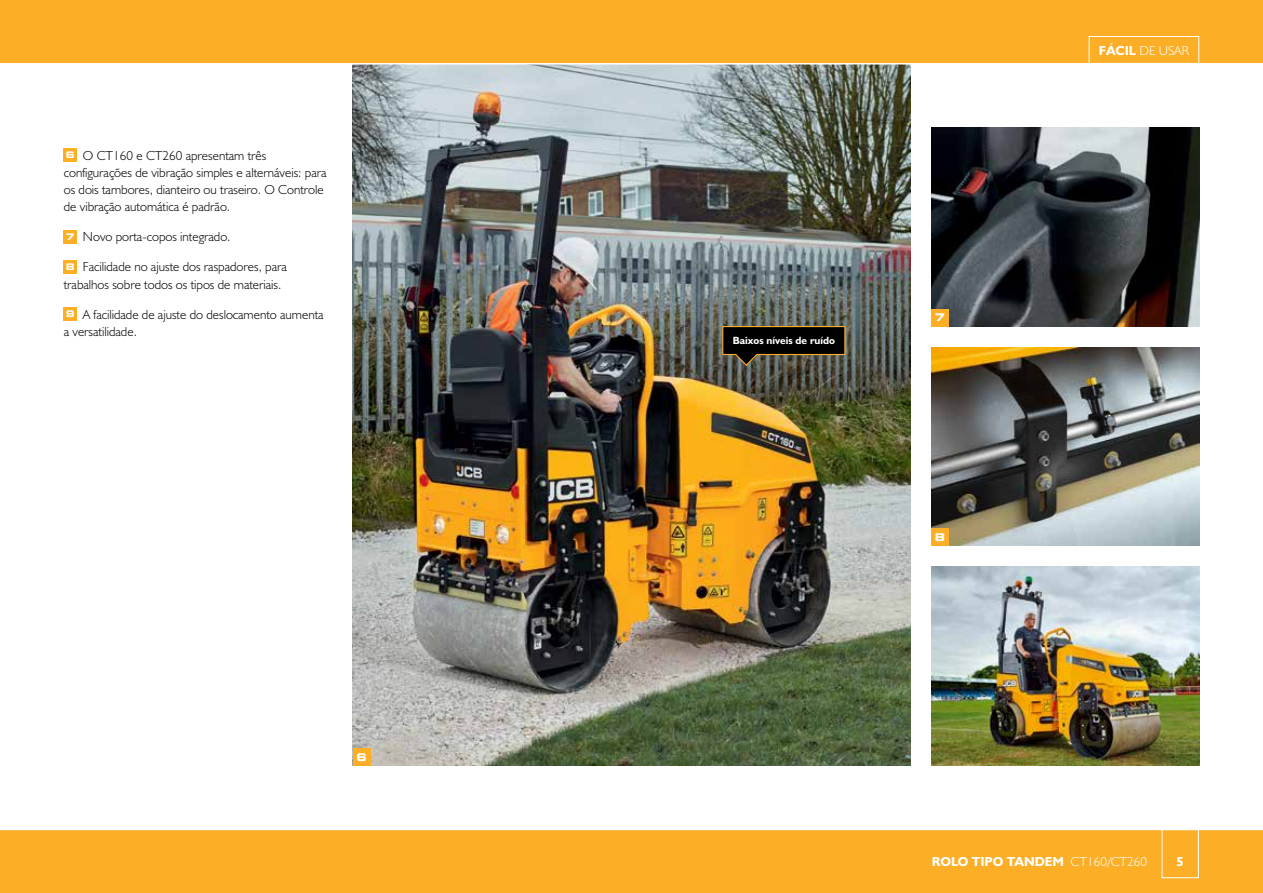
<style>
.page{position:relative;width:1263px;height:893px;background:#fff}
.page>*{position:absolute;margin:0;border:0;box-sizing:border-box;transform-origin:0 0}
.t1{font:13.2px/17.2px "JCB Light";color:#000}
.t2{font:700 13.2px "JCB Euro";color:#fff}
.t3{font:13.2px "JCB Light";color:#fff}
.t4{font:10.5px "JCB Bold";color:#fff}
.t5{font:700 expanded 10.5px "Square 721 BT";color:#fff}
.s1{font-family:"Square 721 BT";font-weight:700;font-stretch:expanded;font-size:9.15px;color:#fff}
.s2{font-family:"JCB Bold"}
.s3{font-weight:300}
</style>
<div class="page">
<img style="left:353px;top:65px;width:557px;height:700px">
<img style="left:931px;top:128px;width:268px;height:198px">
<img style="left:931px;top:347px;width:268px;height:199px">
<img style="left:931px;top:567px;width:268px;height:198px">
<div style="left:64px;top:148px;width:13px;height:14px;background:#fcaf26"></div>
<div style="left:64px;top:230px;width:13px;height:13px;background:#fcaf26"></div>
<div style="left:64px;top:260px;width:13px;height:13px;background:#fcaf26"></div>
<div style="left:64px;top:307px;width:13px;height:14px;background:#fcaf26"></div>
<div style="left:353px;top:748px;width:17px;height:17px;background:#fcaf26"></div>
<div style="left:931px;top:309px;width:18px;height:17px;background:#fcaf26"></div>
<div style="left:931px;top:529px;width:18px;height:17px;background:#fcaf26"></div>
<svg style="left:722px;top:325px;width:124px;height:42px;background:#2a251a"></svg>
<div style="left:0;top:0;width:1263px;height:64px;background:#fcaf26"></div>
<hr style="left:0;top:63px;width:1263px;height:2px;background:#fff">
<div style="left:0;top:829px;width:1263px;height:64px;background:#fcaf26"></div>
<div style="left:1162px;top:829px;width:37px;height:49px;border:1px solid #fff"></div>
<hr style="left:0;top:828px;width:1263px;height:2px;background:#fff">
<div style="left:1089px;top:36px;width:110px;height:28px;border:1px solid #fff"></div>
<p class="t1" style="left:64px;top:146px;width:264px"><span class="s1">6</span> O CT160 e CT260 apresentam três configurações de vibração simples e alternáveis: para os dois tambores, dianteiro ou traseiro. O Controle de vibração automática é padrão.</p>
<p class="t1" style="left:66px;top:228px;width:166px"><span class="s1">7</span> Novo porta-copos integrado.</p>
<p class="t1" style="left:64px;top:258px;width:225px"><span class="s1">8</span> Facilidade no ajuste dos raspadores, para trabalhos sobre todos os tipos de materiais.</p>
<p class="t1" style="left:64px;top:305px;width:261px"><span class="s1">9</span> A facilidade de ajuste do deslocamento aumenta a versatilidade.</p>
<p class="t5" style="left:356px;top:751px;width:12px">6</p>
<p class="t4" style="left:733px;top:334px;width:104px">Baixos níveis de ruído</p>
<p class="t5" style="left:935px;top:311px;width:12px">7</p>
<p class="t5" style="left:935px;top:531px;width:12px">8</p>
<p class="t3" style="left:1099px;top:42px;width:92px"><span class="s2">FÁCIL</span> DE USAR</p>
<p class="t2" style="left:932px;top:853px;width:217px">ROLO TIPO TANDEM <span class="s3">CT160/CT260</span></p>
<p class="t2" style="left:1176px;top:853px;width:9px">5</p>
</div>
